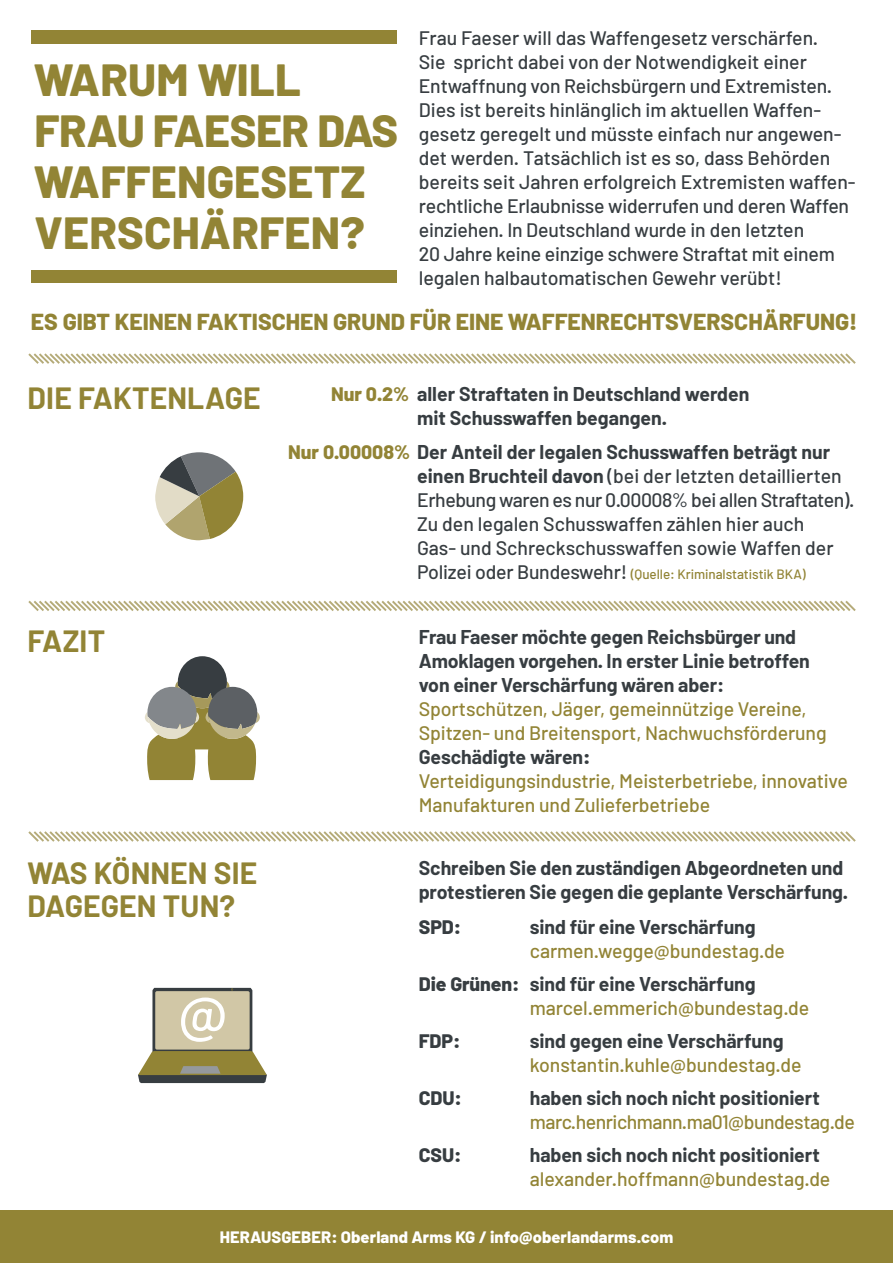
<style>
.page{position:relative;width:893px;height:1263px;background:#fff}
.page>*{position:absolute;margin:0;border:0;box-sizing:border-box;transform-origin:0 0}
.t1{font:500 61.2px "Barlow";color:#fff}
.t2{font:800 45px/51px "Barlow";letter-spacing:.005em;color:#928435}
.t3{font:700 30px/33px "Barlow";letter-spacing:.005em;color:#928435}
.t4{font:800 23.1px "Barlow";color:#928435}
.t5{font:500 19.5px/24px "Barlow";color:#373d41}
.t6{font:700 19.5px/24px "Barlow";letter-spacing:-.005em;color:#373d41}
.t7{font:500 19.5px/24px "Barlow";letter-spacing:-.005em;color:#928435}
.t8{font:500 19.5px "Barlow";letter-spacing:-.025em;color:#928435}
.t9{font:800 19.5px "Barlow";letter-spacing:-.005em;color:#373d41}
.t10{font:800 16.5px "Barlow";letter-spacing:.005em;color:#fff}
.t11{font:500 13.5px "Barlow";letter-spacing:-.005em;color:#928435}
.s1{font-weight:800;color:#928435}
.s2{font-weight:700}
.s3{font-size:19.5px;color:#373d41}
.s4{font-weight:700;color:#373d41}
.s5{font-weight:800;color:#373d41}
</style>
<div class="page">
<div style="left:0;top:1211px;width:893px;height:52px;background:#928435"></div>
<div style="left:31px;top:30px;width:365px;height:13px;background:#928435"></div>
<div style="left:31px;top:270px;width:365px;height:13px;background:#928435"></div>
<svg style="left:138px;top:988px;width:129px;height:95px"></svg>
<svg style="left:155px;top:452px;width:88px;height:88px"></svg>
<svg style="left:145px;top:656px;width:115px;height:124px"></svg>
<svg style="left:28px;top:600px;width:828px;height:11px"></svg>
<svg style="left:28px;top:831px;width:828px;height:11px"></svg>
<svg style="left:28px;top:353px;width:828px;height:11px"></svg>
<h2 class="t2" style="left:35px;top:54px;width:365px">WARUM WILL<br>FRAU FAESER DAS<br>WAFFENGESETZ<br>VERSCHÄRFEN?</h2>
<p class="t5" style="left:419px;top:25px;width:438px">Frau Faeser will das Waffengesetz verschärfen.<br>Sie spricht dabei von der Notwendigkeit einer Entwaffnung von Reichsbürgern und Extremisten.<br>Dies ist bereits hinlänglich im aktuellen Waffen&shy;gesetz geregelt und müsste einfach nur angewen&shy;det werden. Tatsächlich ist es so, dass Behörden bereits seit Jahren erfolgreich Extremisten waffen&shy;rechtliche Erlaubnisse widerrufen und deren Waffen einziehen. In Deutschland wurde in den letzten<br>20 Jahre keine einzige schwere Straftat mit einem legalen halbautomatischen Gewehr verübt!</p>
<p class="t4" style="left:31px;top:307px;width:828px">ES GIBT KEINEN FAKTISCHEN GRUND FÜR EINE WAFFENRECHTSVERSCHÄRFUNG!</p>
<h3 class="t3" style="left:28px;top:382px;width:234px">DIE FAKTENLAGE</h3>
<p class="t6" style="left:331px;top:382px;width:420px;text-align:center"><span class="s1">Nur 0.2%</span> aller Straftaten in Deutschland werden mit Schusswaffen begangen.</p>
<p class="t5" style="left:417px;top:440px;width:439px;text-indent:-129px"><span class="s1">Nur 0.00008%</span> <span class="s2">Der Anteil der legalen Schusswaffen beträgt nur einen Bruchteil davon</span> (bei der letzten detaillierten Erhebung waren es nur 0.00008% bei allen Straftaten).<br>Zu den legalen Schusswaffen zählen hier auch<br>Gas- und Schreckschusswaffen sowie Waffen der</p>
<p class="t11" style="left:417px;top:566px;width:390px"><span class="s3">Polizei oder Bundeswehr!</span> (Quelle: Kriminalstatistik BKA)</p>
<h3 class="t3" style="left:28px;top:625px;width:79px">FAZIT</h3>
<p class="t6" style="left:419px;top:624px;width:393px">Frau Faeser möchte gegen Reichsbürger und<br>Amoklagen vorgehen. In erster Linie betroffen von einer Verschärfung wären aber:</p>
<p class="t7" style="left:419px;top:696px;width:431px">Sportschützen, Jäger, gemeinnützige Vereine, Spitzen- und Breitensport, Nachwuchsförderung <span class="s4">Geschädigte wären</span><span class="s5">:<br></span>Verteidigungsindustrie, Meisterbetriebe, innovative Manufakturen und Zulieferbetriebe</p>
<h3 class="t3" style="left:28px;top:856px;width:231px">WAS KÖNNEN SIE<br>DAGEGEN TUN?</h3>
<h1 class="t1" style="left:178px;top:976px;width:52px">@</h1>
<p class="t6" style="left:419px;top:856px;width:431px">Schreiben Sie den zuständigen Abgeordneten und protestieren Sie gegen die geplante Verschärfung.</p>
<p class="t9" style="left:419px;top:914px;width:44px">SPD:</p>
<p class="t6" style="left:530px;top:914px;width:227px">sind für eine Verschärfung</p>
<p class="t7" style="left:419px;top:934px;width:368px;line-height:33px;text-indent:111px">carmen.wegge@bundestag.de<br><span class="s5">Die Grünen:</span> <span class="s4">sind für eine Verschärfung</span></p>
<p class="t7" style="left:530px;top:995px;width:281px">marcel.emmerich@bundestag.de</p>
<p class="t9" style="left:419px;top:1028px;width:43px">FDP:</p>
<p class="t6" style="left:530px;top:1028px;width:255px">sind gegen eine Verschärfung</p>
<p class="t7" style="left:530px;top:1052px;width:273px">konstantin.kuhle@bundestag.de</p>
<p class="t9" style="left:419px;top:1086px;width:45px">CDU:</p>
<p class="t6" style="left:530px;top:1085px;width:291px">haben sich noch nicht positioniert</p>
<p class="t8" style="left:530px;top:1110px;width:326px">marc.henrichmann.ma01@bundestag.de</p>
<p class="t9" style="left:419px;top:1143px;width:44px">CSU:</p>
<p class="t6" style="left:530px;top:1142px;width:291px">haben sich noch nicht positioniert</p>
<p class="t7" style="left:530px;top:1166px;width:302px">alexander.hoffmann@bundestag.de</p>
<p class="t10" style="left:220px;top:1227px;width:455px">HERAUSGEBER: Oberland Arms KG / info@oberlandarms.com</p>
</div>
